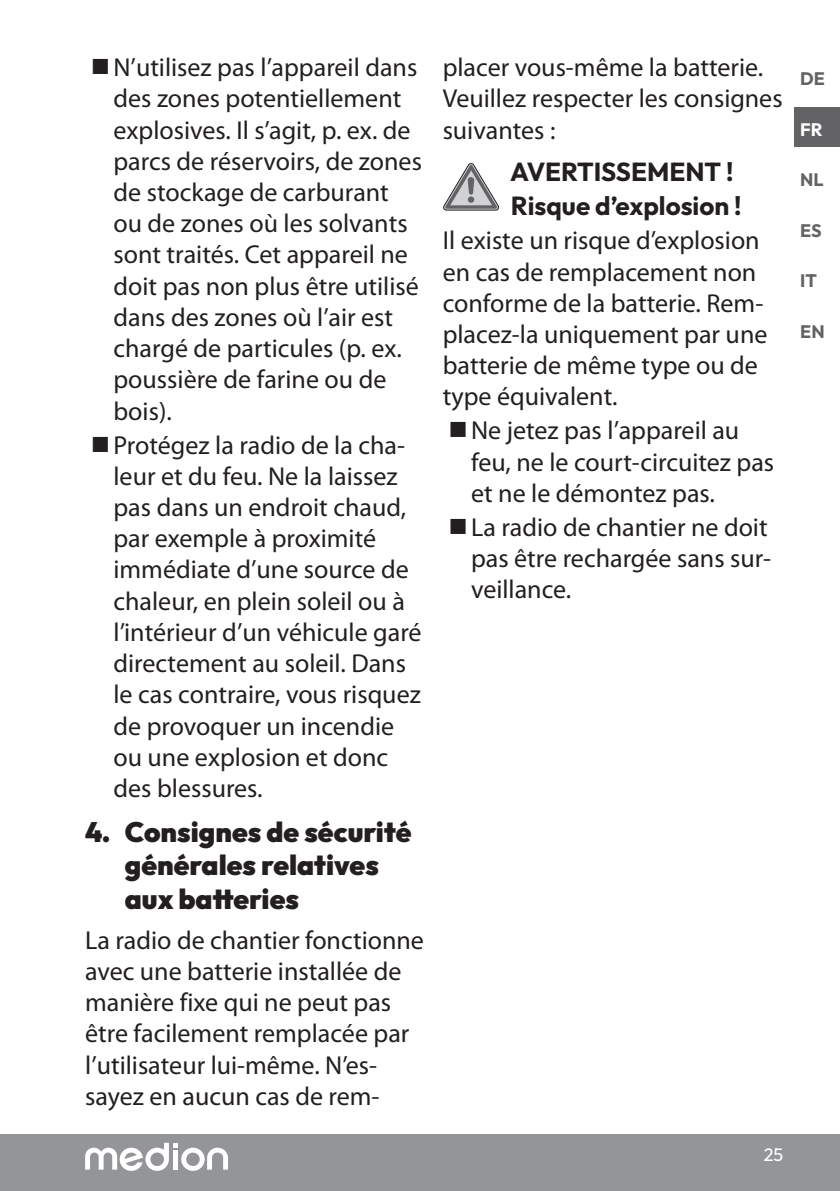
<style>
.page{position:relative;width:840px;height:1191px;background:#fff}
.page>*{position:absolute;margin:0;border:0;box-sizing:border-box;transform-origin:0 0}
.t1{font:900 28px/33.6px "Outfit";color:#231f20}
.t2{font:26px/31.2px "Myriad Pro";color:#231f20}
.t3{font:700 26px/34px "Outfit";color:#231f20}
.t4{font:700 18px "Outfit";color:#636366}
.t5{font:18px "Outfit";color:#fff}
.t6{font:700 18px "Outfit";color:#fff}
</style>
<div class="page">
<div style="left:0;top:1134px;width:839px;height:57px;background:#939598"></div>
<svg style="left:85px;top:1142px;width:143px;height:29px"></svg>
<div style="left:794px;top:107px;width:45px;height:39px;background:#636366"></div>
<svg style="left:443px;top:163px;width:55px;height:47px"></svg>
<p class="t2" style="left:113px;top:54px;width:310px;text-indent:-23px">■N’utilisez pas l’appareil dans des zones potentiellement explosives. Il s’agit, p. ex. de parcs de réservoirs, de zones de stockage de carburant ou de zones où les solvants sont traités. Cet appareil ne doit pas non plus être utilisé dans des zones où l’air est chargé de particules (p. ex. poussière de farine ou de bois).</p>
<p class="t2" style="left:113px;top:431px;width:309px;text-indent:-23px">■Protégez la radio de la cha&shy;leur et du feu. Ne la laissez pas dans un endroit chaud, par exemple à proximité immédiate d’une source de chaleur, en plein soleil ou à l’intérieur d’un véhicule garé directement au soleil. Dans le cas contraire, vous risquez de provoquer un incendie ou une explosion et donc des blessures.</p>
<p class="t1" style="left:125px;top:814px;width:288px;text-indent:-40px">4. Consignes de sécurité générales relatives aux batteries</p>
<p class="t2" style="left:85px;top:926px;width:340px">La radio de chantier fonctionne avec une batterie installée de manière fixe qui ne peut pas être facilement remplacée par l’utilisateur lui-même. N’es&shy;sayez en aucun cas de rem-</p>
<p class="t2" style="left:442px;top:54px;width:341px">placer vous-même la batterie.<br>Veuillez respecter les consignes suivantes :</p>
<p class="t3" style="left:510px;top:155px;width:233px">AVERTISSEMENT !<br>Risque d’explosion !</p>
<p class="t2" style="left:442px;top:227px;width:326px">Il existe un risque d’explosion en cas de remplacement non conforme de la batterie. Rem&shy;placez-la uniquement par une batterie de même type ou de type équivalent.</p>
<p class="t2" style="left:471px;top:417px;width:304px;text-indent:-23px">■Ne jetez pas l’appareil au feu, ne le court-circuitez pas et ne le démontez pas.</p>
<p class="t2" style="left:471px;top:513px;width:301px;text-indent:-23px">■La radio de chantier ne doit pas être rechargée sans sur&shy;veillance.</p>
<p class="t4" style="left:799px;top:67px;width:26px">DE</p>
<p class="t6" style="left:799px;top:118px;width:24px">FR</p>
<p class="t4" style="left:799px;top:168px;width:25px">NL</p>
<p class="t4" style="left:799px;top:219px;width:23px">ES</p>
<p class="t4" style="left:799px;top:269px;width:18px">IT</p>
<p class="t4" style="left:799px;top:320px;width:26px">EN</p>
<p class="t5" style="left:763px;top:1143px;width:21px">25</p>
</div>
